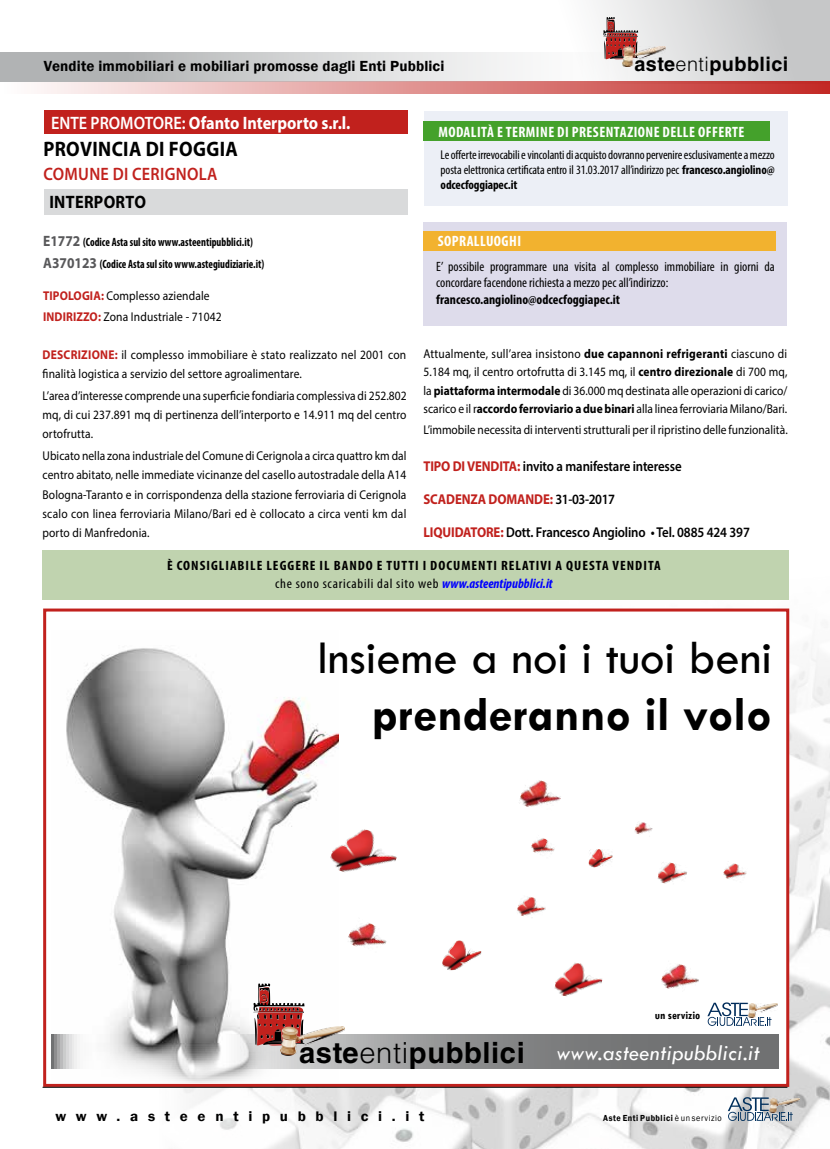
<style>
.page{position:relative;width:830px;height:1149px;background:#fff}
.page>*{position:absolute;margin:0;border:0;box-sizing:border-box;transform-origin:0 0}
.t1{font:48.75px "Tw Cen";color:#000}
.t2{font:700 48.75px "Tw Cen";color:#000}
.t3{font:italic 22.5px "Tw Cen";letter-spacing:.02em;color:#fff}
.t4{font:700 21px "Myriad Pro";letter-spacing:.02em;color:#000;scale:.9 1}
.t5{font:700 19.8px "Helvetica LT Std";letter-spacing:.02em;color:#000}
.t6{font:700 18px "Myriad Pro";color:#fff;scale:.9 1}
.t7{font:600 18px "Myriad Pro";letter-spacing:.02em;color:#c1211d;scale:.9 1}
.t8{font:700 18px "Myriad Pro";letter-spacing:.02em;color:#000;scale:.9 1}
.t9{font:700 condensed 15px "Myriad Pro";letter-spacing:.03em;color:#fff}
.t10{font:600 15px "Franklin Gothic";letter-spacing:.01em;color:#000}
.t11{font:600 14.25px "Myriad Pro";letter-spacing:-.01em;color:#000;scale:.9 1}
.t12{font:700 14.25px "Myriad Pro";letter-spacing:-.01em;color:#c1211d;scale:.9 1}
.t13{font:600 14.25px "Franklin Gothic";letter-spacing:.645em;color:#000;scale:1.05 1}
.t14{font:700 condensed 13.5px/18px "Myriad Pro";letter-spacing:.07em;color:#000;text-align:center;scale:1.07 1}
.t15{font:condensed 13.5px/16.5px "Myriad Pro";color:#000}
.t16{font:700 condensed 13.5px "Myriad Pro";color:#000}
.t17{font:12.75px/19px "Myriad Pro";letter-spacing:.01em;color:#000;text-align:justify;scale:.9 1}
.t18{font:condensed 12.75px/15px "Myriad Pro";letter-spacing:-.01em;color:#000;text-align:justify}
.t19{font:700 condensed 12px/22.2px "Myriad Pro";color:#000;scale:.9 1}
.t20{font:700 condensed 12px "Tw Cen";color:#000}
.t21{font:600 9px "Franklin Gothic";letter-spacing:.07em;color:#000;scale:.9 1}
.s1{font-weight:300}
.s2{font-weight:600}
.s3{font-stretch:normal;font-size:15px;color:#58585a}
.s4{font-weight:700;color:#c1211d}
.s5{font-weight:700}
.s6{font-weight:600;color:#000}
.s7{font-weight:400}
.s8{font-style:italic;color:#00f}
.s9{font-family:"Helvetica LT Std";font-weight:700;font-style:normal;font-size:29.1px;color:#000}
.s10{font-family:"Helvetica LT Std";font-weight:300;font-style:normal;font-size:29.1px;color:#000}
</style>
<div class="page">
<img style="left:149px;top:550px;width:680px;height:598px">
<svg style="left:596px;top:0;width:233px;height:81px"></svg>
<svg style="left:0;top:81px;width:829px;height:13px"></svg>
<div style="left:0;top:52px;width:669px;height:29px;background:linear-gradient(to right,#aaacad,#fff)"></div>
<svg style="left:727px;top:1096px;width:65px;height:24px"></svg>
<img style="left:769px;top:1098px;width:29px;height:13px">
<svg style="left:602px;top:17px;width:36px;height:42px"></svg>
<img style="left:621px;top:46px;width:44px;height:20px">
<div style="left:43px;top:608px;width:745px;height:478px;background:#fff;border:3px solid #c1211d"></div>
<div style="left:44px;top:111px;width:363px;height:23px;background:#c1211d"></div>
<div style="left:44px;top:189px;width:363px;height:25px;background:#d9dadb"></div>
<hr style="left:43px;top:1086px;width:744px;height:1px;background:#000">
<div style="left:423px;top:111px;width:364px;height:94px;background:#eceff6"></div>
<div style="left:423px;top:121px;width:346px;height:19px;background:#44a12b"></div>
<div style="left:423px;top:222px;width:364px;height:103px;background:#dedceb"></div>
<div style="left:423px;top:231px;width:353px;height:19px;background:#f2b22f"></div>
<img style="left:51px;top:648px;width:287px;height:433px">
<svg style="left:51px;top:1034px;width:727px;height:34px"></svg>
<svg style="left:253px;top:983px;width:51px;height:62px"></svg>
<img style="left:281px;top:1026px;width:64px;height:29px">
<img style="left:771px;top:1003px;width:6px;height:6px">
<svg style="left:707px;top:1002px;width:64px;height:23px"></svg>
<img style="left:327px;top:821px;width:70px;height:65px">
<img style="left:348px;top:923px;width:39px;height:24px">
<img style="left:661px;top:964px;width:38px;height:25px">
<img style="left:442px;top:940px;width:39px;height:29px">
<img style="left:517px;top:897px;width:29px;height:21px">
<img style="left:554px;top:963px;width:49px;height:34px">
<img style="left:519px;top:780px;width:42px;height:27px">
<img style="left:531px;top:838px;width:24px;height:15px">
<img style="left:723px;top:863px;width:24px;height:16px">
<img style="left:588px;top:849px;width:24px;height:18px">
<img style="left:634px;top:822px;width:19px;height:12px">
<img style="left:657px;top:862px;width:30px;height:22px">
<div style="left:43px;top:550px;width:745px;height:49px;background:#c0d3af"></div>
<p class="t10" style="left:44px;top:57px;width:402px">Vendite immobiliari e mobiliari promosse dagli Enti Pubblici</p>
<h3 class="t5" style="left:634px;top:52px;width:155px">aste<span class="s1">enti</span>pubblici</h3>
<h3 class="t6" style="left:51px;top:111px;width:334px"><span class="s2">ENTE PROMOTORE:</span> Ofanto Interporto s.r.l.</h3>
<h3 class="t7" style="left:43px;top:162px;width:195px">COMUNE DI CERIGNOLA</h3>
<h3 class="t4" style="left:43px;top:135px;width:217px">PROVINCIA DI FOGGIA</h3>
<h3 class="t8" style="left:49px;top:190px;width:109px">INTERPORTO</h3>
<p class="t19" style="left:43px;top:230px;width:247px"><span class="s3">E1772</span> (Codice Asta sul sito www.asteentipubblici.it)<br><span class="s3">A370123</span> (Codice Asta sul sito www.astegiudiziarie.it)</p>
<p class="t17" style="left:43px;top:286px;width:200px;line-height:20.1px"><span class="s4">TIPOLOGIA:</span> Complesso aziendale<br><span class="s4">INDIRIZZO:</span> Zona Industriale - 71042</p>
<p class="t17" style="left:43px;top:344px;width:405px"><span class="s4">DESCRIZIONE:</span> il complesso immobiliare è stato realizzato nel 2001 con finalità logistica a servizio del settore agroalimentare.</p>
<p class="t17" style="left:43px;top:386px;width:406px">L’area d’interesse comprende una superficie fondiaria complessiva di 252.802 mq, di cui 237.891 mq di pertinenza dell’interporto e 14.911 mq del centro ortofrutta.</p>
<p class="t17" style="left:43px;top:446px;width:406px">Ubicato nella zona industriale del Comune di Cerignola a circa quattro km dal centro abitato, nelle immediate vicinanze del casello autostradale della A14<br>Bologna-Taranto e in corrispondenza della stazione ferroviaria di Cerignola scalo con linea ferroviaria Milano/Bari ed è collocato a circa venti km dal porto di Manfredonia.</p>
<p class="t9" style="left:438px;top:123px;width:307px">MODALITÀ E TERMINE DI PRESENTAZIONE DELLE OFFERTE</p>
<p class="t18" style="left:440px;top:147px;width:335px">Le offerte irrevocabili e vincolanti di acquisto dovranno pervenire esclusivamente a mezzo posta elettronica certificata entro il 31.03.2017 all’indirizzo pec <span class="s5">francesco.angiolino@ odcecfoggiapec.it</span></p>
<p class="t9" style="left:437px;top:231px;width:85px">SOPRALLUOGHI</p>
<p class="t15" style="left:436px;top:258px;width:340px">E’ possibile programmare una visita al complesso immobiliare in giorni da concordare facendone richiesta a mezzo pec all’indirizzo:</p>
<p class="t16" style="left:436px;top:290px;width:185px">francesco.angiolino@odcecfoggiapec.it</p>
<p class="t17" style="left:423px;top:345px;width:406px;line-height:18px">Attualmente, sull’area insistono <span class="s5">due capannoni refrigeranti</span> ciascuno di 5.184 mq, il centro ortofrutta di 3.145 mq, il <span class="s5">centro direzionale</span> di 700 mq, la <span class="s5">piattaforma intermodale</span> di 36.000 mq destinata alle operazioni di carico/ scarico e il r<span class="s5">accordo ferroviario a due binari</span> alla linea ferroviaria Milano/Bari.</p>
<p class="t17" style="left:423px;top:420px;width:406px">L’immobile necessita di interventi strutturali per il ripristino delle funzionalità.</p>
<p class="t11" style="left:423px;top:457px;width:288px"><span class="s4">TIPO DI VENDITA:</span> invito a manifestare interesse</p>
<p class="t12" style="left:423px;top:489px;width:214px">SCADENZA DOMANDE: <span class="s6">31-03-2017</span></p>
<p class="t11" style="left:423px;top:522px;width:364px"><span class="s4">LIQUIDATORE:</span> Dott. Francesco Angiolino • Tel. 0885 424 397</p>
<p class="t14" style="left:167px;top:556px;width:463px">È CONSIGLIABILE LEGGERE IL BANDO E TUTTI I DOCUMENTI RELATIVI A QUESTA VENDITA <span class="s7">che sono scaricabili dal sito web</span> <span class="s8">www.asteentipubblici.it</span></p>
<h1 class="t1" style="left:317px;top:627px;width:455px">Insieme a noi i tuoi beni</h1>
<h1 class="t2" style="left:371px;top:684px;width:401px">prenderanno il volo</h1>
<p class="t20" style="left:654px;top:1007px;width:47px">un servizio</p>
<h2 class="t3" style="left:299px;top:1038px;width:462px"><span class="s9">aste</span><span class="s10">enti</span><span class="s9">pubblici</span> www.asteentipubblici.it</h2>
<p class="t13" style="left:55px;top:1107px;width:353px">www.asteentipubblici.it</p>
<p class="t21" style="left:603px;top:1112px;width:133px">Aste Enti Pubblici <span class="s7">è un servizio</span></p>
</div>
